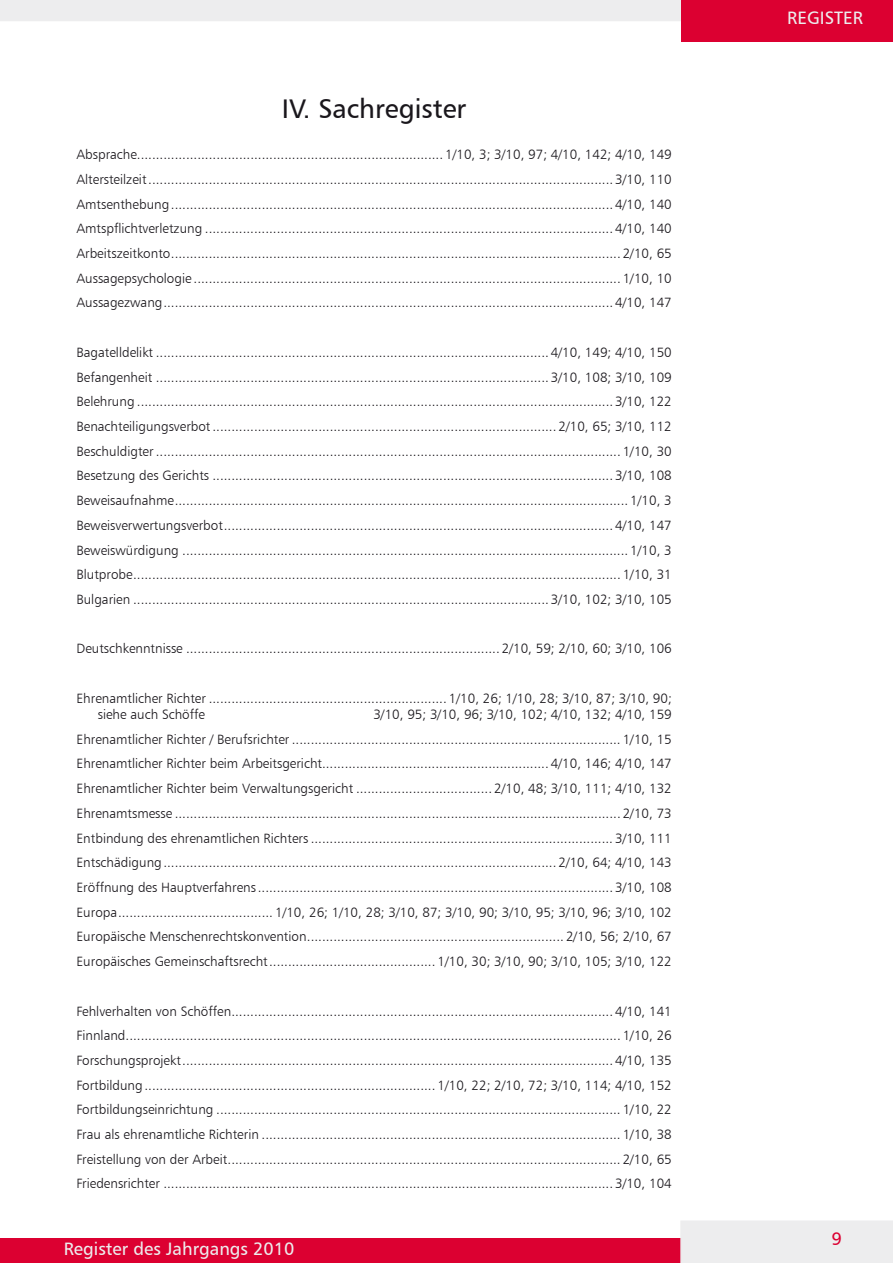
<style>
.page{position:relative;width:893px;height:1263px;background:#fff}
.page>*{position:absolute;margin:0;border:0;box-sizing:border-box;transform-origin:0 0}
.t1{font:27px "Humanist 777 BT Roman B";color:#1a171c}
.t2{font:18px "Humanist 777 BT Roman B";color:#ededee}
.t3{font:18px "Humanist 777 BT Roman B";color:#dc0031}
.t4{font:13.5px/24.8px "Humanist 777 BT Light B";color:#1a171c;text-align:justify}
</style>
<div class="page">
<div style="left:0;top:0;width:880px;height:21px;background:#ededee"></div>
<div style="left:681px;top:0;width:211px;height:42px;background:#dc0031"></div>
<div style="left:0;top:1238px;width:879px;height:25px;background:#dc0031"></div>
<div style="left:680px;top:1220px;width:213px;height:43px;background:#ededee"></div>
<h1 class="t1" style="left:282px;top:92px;width:186px">IV. Sachregister</h1>
<p class="t4" style="left:76px;top:142px;width:597px">Absprache................................................................................. 1/10, 3; 3/10, 97; 4/10, 142; 4/10, 149<br>Altersteilzeit........................................................................................................................... 3/10, 110<br>Amtsenthebung..................................................................................................................... 4/10, 140<br>Amtspflichtverletzung ............................................................................................................ 4/10, 140<br>Arbeitszeitkonto....................................................................................................................... 2/10, 65<br>Aussagepsychologie ................................................................................................................. 1/10, 10<br>Aussagezwang....................................................................................................................... 4/10, 147</p>
<p class="t4" style="left:76px;top:340px;width:597px">Bagatelldelikt ........................................................................................................ 4/10, 149; 4/10, 150<br>Befangenheit ........................................................................................................ 3/10, 108; 3/10, 109<br>Belehrung ..............................................................................................................................3/10, 122<br>Benachteiligungsverbot........................................................................................... 2/10, 65; 3/10, 112<br>Beschuldigter ........................................................................................................................... 1/10, 30<br>Besetzung des Gerichts .......................................................................................................... 3/10, 108<br>Beweisaufnahme........................................................................................................................ 1/10, 3<br>Beweisverwertungsverbot....................................................................................................... 4/10, 147<br>Beweiswürdigung ...................................................................................................................... 1/10, 3<br>Blutprobe.................................................................................................................................1/10, 31<br>Bulgarien .............................................................................................................. 3/10, 102; 3/10, 105</p>
<p class="t4" style="left:76px;top:636px;width:597px">Deutschkenntnisse ................................................................................... 2/10, 59; 2/10, 60; 3/10, 106</p>
<p class="t4" style="left:98px;top:690px;width:576px;line-height:16.2px;text-indent:-21px">Ehrenamtlicher Richter ............................................................... 1/10, 26; 1/10, 28; 3/10, 87; 3/10, 90; siehe auch Schöffe</p>
<p class="t4" style="left:76px;top:702px;width:597px;text-indent:297px">3/10, 95; 3/10, 96; 3/10, 102; 4/10, 132; 4/10, 159<br>Ehrenamtlicher Richter / Berufsrichter ....................................................................................... 1/10, 15<br>Ehrenamtlicher Richter beim Arbeitsgericht............................................................ 4/10, 146; 4/10, 147<br>Ehrenamtlicher Richter beim Verwaltungsgericht .................................... 2/10, 48; 3/10, 111; 4/10, 132<br>Ehrenamtsmesse ...................................................................................................................... 2/10, 73<br>Entbindung des ehrenamtlichen Richters ................................................................................ 3/10, 111<br>Entschädigung........................................................................................................ 2/10, 64; 4/10, 143<br>Eröffnung des Hauptverfahrens.............................................................................................. 3/10, 108<br>Europa......................................... 1/10, 26; 1/10, 28; 3/10, 87; 3/10, 90; 3/10, 95; 3/10, 96; 3/10, 102<br>Europäische Menschenrechtskonvention.................................................................... 2/10, 56; 2/10, 67<br>Europäisches Gemeinschaftsrecht............................................ 1/10, 30; 3/10, 90; 3/10, 105; 3/10, 122</p>
<p class="t4" style="left:76px;top:998px;width:597px">Fehlverhalten von Schöffen..................................................................................................... 4/10, 141<br>Finnland...................................................................................................................................1/10, 26<br>Forschungsprojekt.................................................................................................................. 4/10, 135<br>Fortbildung............................................................................. 1/10, 22; 2/10, 72; 3/10, 114; 4/10, 152<br>Fortbildungseinrichtung ........................................................................................................... 1/10, 22<br>Frau als ehrenamtliche Richterin ............................................................................................... 1/10, 38<br>Freistellung von der Arbeit........................................................................................................ 2/10, 65<br>Friedensrichter ....................................................................................................................... 3/10, 104</p>
<h2 class="t2" style="left:64px;top:1238px;width:232px">Register des Jahrgangs 2010</h2>
<h2 class="t2" style="left:787px;top:7px;width:77px">REGISTER</h2>
<h2 class="t3" style="left:832px;top:1227px;width:12px">9</h2>
</div>
